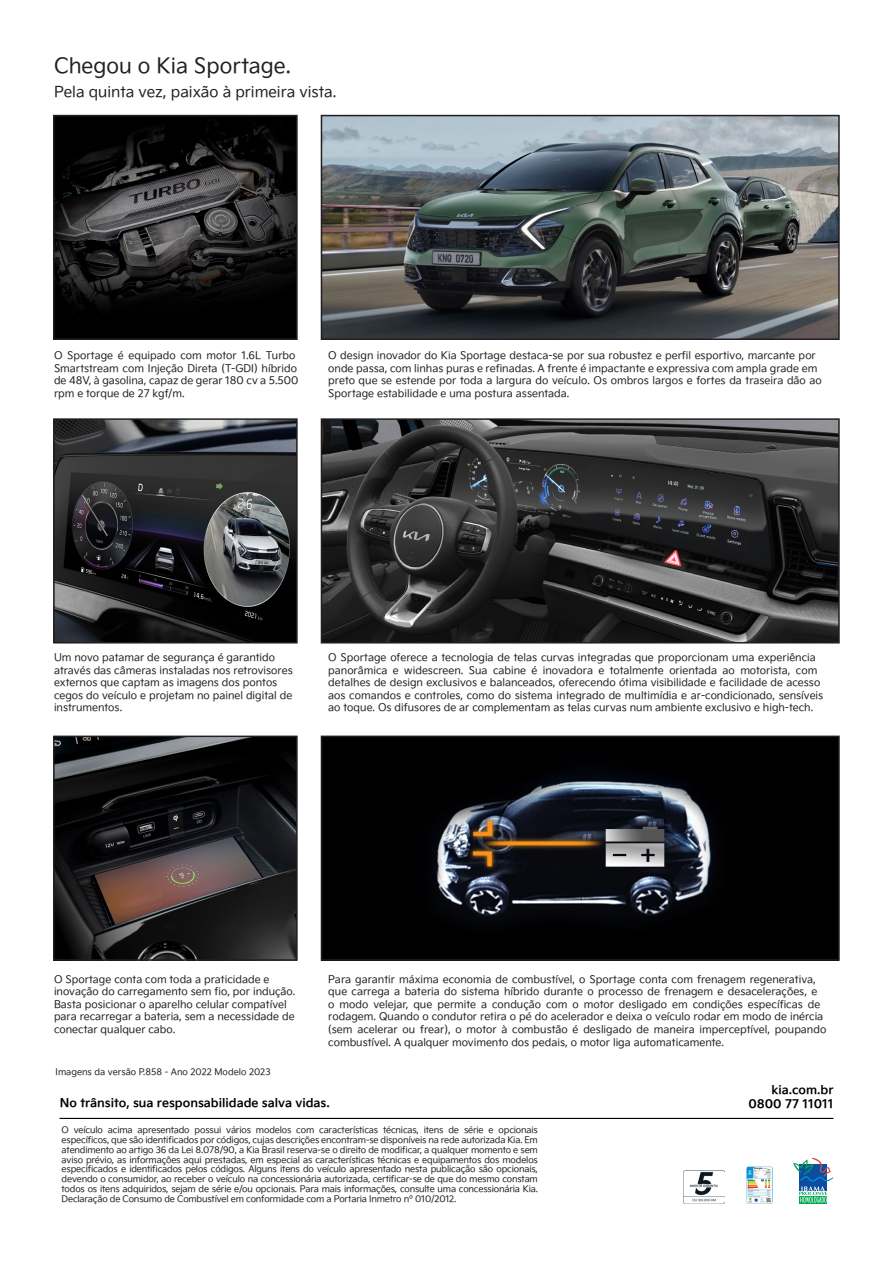
<style>
.page{position:relative;width:893px;height:1263px;background:#fff}
.page>*{position:absolute;margin:0;border:0;box-sizing:border-box;transform-origin:0 0}
.t1{font:21px "Kia Signature OTF Regular";color:#231f20}
.t2{font:15px "Kia Signature OTF Regular";color:#231f20}
.t3{font:12px "Kia Signature OTF Bold";color:#000}
.t4{font:10.5px/12.5px "Kia Signature OTF Regular";color:#231f20}
.t5{font:9px/9.8px "Kia Signature OTF Regular";letter-spacing:-.02em;color:#231f20;text-align:justify}
.t6{font:9px "Kia Signature OTF Regular";color:#231f20}
</style>
<div class="page">
<hr style="left:60px;top:1118px;width:773px;height:1px;background:#000">
<svg style="left:793px;top:1158px;width:40px;height:45px"></svg>
<img style="left:324px;top:118px;width:513px;height:219px">
<div style="left:321px;top:115px;width:519px;height:225px;border:2px solid #231f20"></div>
<img style="left:324px;top:421px;width:513px;height:219px">
<div style="left:321px;top:418px;width:519px;height:225px;border:2px solid #231f20"></div>
<img style="left:324px;top:738px;width:513px;height:220px">
<div style="left:321px;top:735px;width:519px;height:226px;border:2px solid #231f20"></div>
<img style="left:56px;top:421px;width:239px;height:219px">
<div style="left:53px;top:418px;width:245px;height:225px;border:2px solid #231f20"></div>
<img style="left:56px;top:738px;width:239px;height:220px">
<div style="left:53px;top:735px;width:245px;height:226px;border:2px solid #231f20"></div>
<img style="left:56px;top:118px;width:239px;height:219px">
<div style="left:53px;top:115px;width:245px;height:225px;border:2px solid #231f20"></div>
<img style="left:746px;top:1167px;width:26px;height:36px">
<img style="left:683px;top:1170px;width:41px;height:33px">
<p class="t1" style="left:54px;top:50px;width:238px">Chegou o Kia Sportage.</p>
<p class="t2" style="left:54px;top:81px;width:284px">Pela quinta vez, paixão à primeira vista.</p>
<p class="t4" style="left:54px;top:349px;width:246px">O Sportage é equipado com motor 1.6L Turbo Smartstream com Injeção Direta (T-GDI) híbrido de 48V, à gasolina, capaz de gerar 180 cv a 5.500 rpm e torque de 27 kgf/m.</p>
<p class="t4" style="left:328px;top:349px;width:495px">O design inovador do Kia Sportage destaca-se por sua robustez e perfil esportivo, marcante por onde passa, com linhas puras e refinadas. A frente é impactante e expressiva com ampla grade em preto que se estende por toda a largura do veículo. Os ombros largos e fortes da traseira dão ao Sportage estabilidade e uma postura assentada.</p>
<p class="t4" style="left:54px;top:651px;width:240px">Um novo patamar de segurança é garantido através das câmeras instaladas nos retrovisores externos que captam as imagens dos pontos cegos do veículo e projetam no painel digital de instrumentos.</p>
<p class="t4" style="left:328px;top:651px;width:497px">O Sportage oferece a tecnologia de telas curvas integradas que proporcionam uma experiência panorâmica e widescreen. Sua cabine é inovadora e totalmente orientada ao motorista, com detalhes de design exclusivos e balanceados, oferecendo ótima visibilidade e facilidade de acesso aos comandos e controles, como do sistema integrado de multimídia e ar-condicionado, sensíveis ao toque. Os difusores de ar complementam as telas curvas num ambiente exclusivo e high-tech.</p>
<p class="t4" style="left:54px;top:973px;width:243px">O Sportage conta com toda a praticidade e inovação do carregamento sem fio, por indução.<br>Basta posicionar o aparelho celular compatível para recarregar a bateria, sem a necessidade de conectar qualquer cabo.</p>
<p class="t6" style="left:56px;top:1065px;width:216px">Imagens da versão P.858 - Ano 2022 Modelo 2023</p>
<p class="t4" style="left:328px;top:973px;width:500px">Para garantir máxima economia de combustível, o Sportage conta com frenagem regenerativa, que carrega a bateria do sistema híbrido durante o processo de frenagem e desacelerações, e<br>o modo velejar, que permite a condução com o motor desligado em condições específicas de rodagem. Quando o condutor retira o pé do acelerador e deixa o veículo rodar em modo de inércia (sem acelerar ou frear), o motor à combustão é desligado de maneira imperceptível, poupando combustível. A qualquer movimento dos pedais, o motor liga automaticamente.</p>
<p class="t3" style="left:60px;top:1094px;width:271px">No trânsito, sua responsabilidade salva vidas.</p>
<p class="t5" style="left:62px;top:1125px;width:478px">O veículo acima apresentado possui vários modelos com características técnicas, itens de série e opcionais específicos, que são identificados por códigos, cujas descrições encontram-se disponíveis na rede autorizada Kia. Em atendimento ao artigo 36 da Lei 8.078/90, a Kia Brasil reserva-se o direito de modificar, a qualquer momento e sem aviso prévio, as informações aqui prestadas, em especial as características técnicas e equipamentos dos modelos especificados e identificados pelos códigos. Alguns itens do veículo apresentado nesta publicação são opcionais, devendo o consumidor, ao receber o veículo na concessionária autorizada, certificar-se de que do mesmo constam todos os itens adquiridos, sejam de série e/ou opcionais. Para mais informações, consulte uma concessionária Kia.<br>Declaração de Consumo de Combustível em conformidade com a Portaria Inmetro nº 010/2012.</p>
<p class="t3" style="left:771px;top:1080px;width:64px">kia.com.br</p>
<p class="t3" style="left:748px;top:1095px;width:87px">0800 77 11011</p>
</div>
